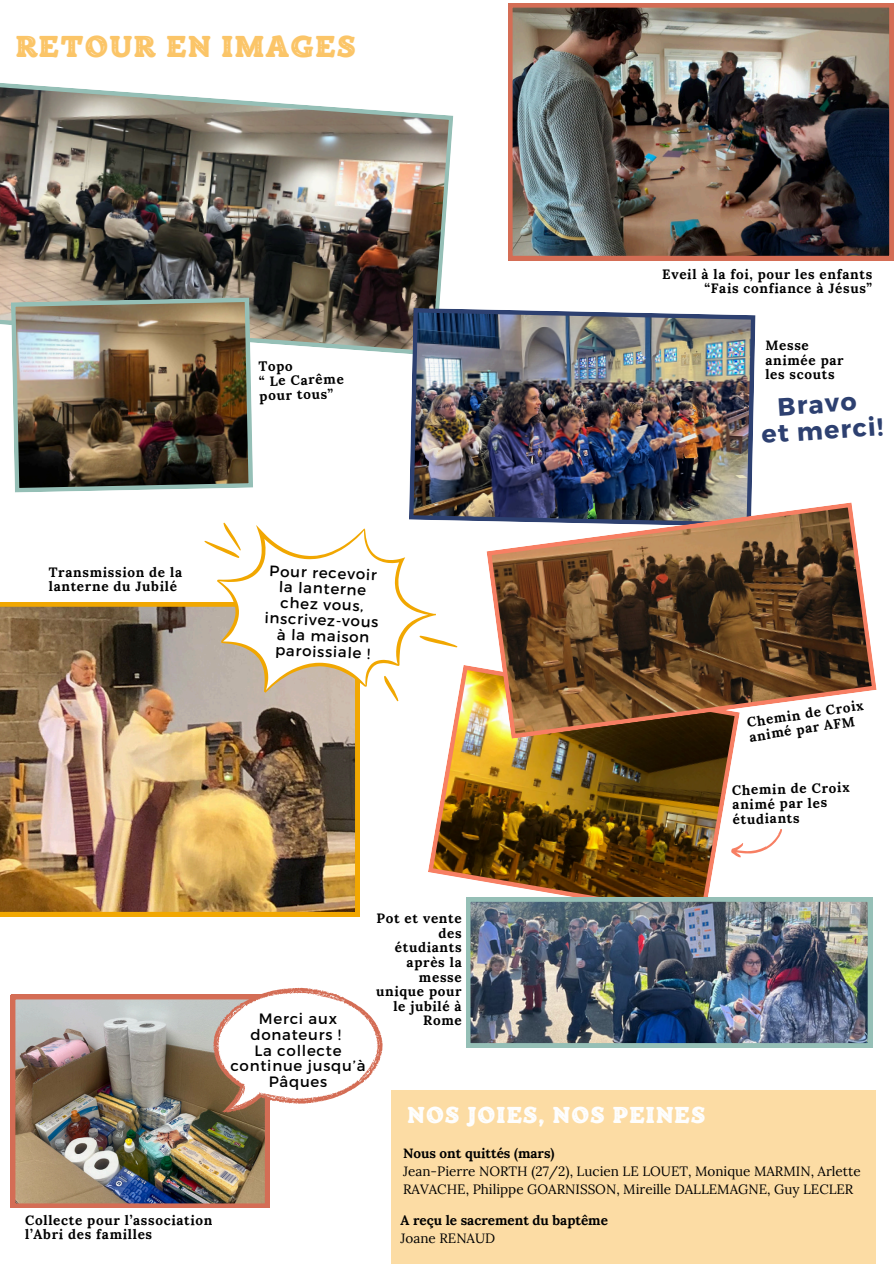
<style>
.page{position:relative;width:894px;height:1264px;background:#fff}
.page>*{position:absolute;margin:0;border:0;box-sizing:border-box;transform-origin:0 0}
.t1{font:30px "TT Phobos Inline";letter-spacing:.05em;color:#fbc568}
.t2{font:700 25.05px/26.7px "Montserrat";color:#2d4070;text-align:center}
.t3{font:22.8px "TT Phobos Inline";letter-spacing:.05em;color:#fefefe}
.t4{font:15px/15.8px "Montserrat";letter-spacing:.05em;color:#000;text-align:center}
.t5{font:700 13.5px/14.7px "Lora";letter-spacing:.05em;color:#000}
.t6{font:13.5px/18px "Lora";color:#000}
.t7{font:700 13.5px "Lora";color:#000}
</style>
<div class="page">
<div style="left:392px;top:1090px;width:483px;height:173px;background:#fcdca4"></div>
<img style="left:508px;top:3px;width:384px;height:257px">
<img style="left:0;top:602px;width:359px;height:314px">
<img style="left:0;top:83px;width:453px;height:271px">
<img style="left:11px;top:297px;width:242px;height:195px">
<img style="left:409px;top:308px;width:346px;height:213px">
<img style="left:11px;top:994px;width:258px;height:213px">
<svg style="left:213px;top:987px;width:169px;height:125px"></svg>
<svg style="left:204px;top:522px;width:253px;height:179px"></svg>
<img style="left:428px;top:665px;width:308px;height:232px">
<img style="left:466px;top:897px;width:405px;height:150px">
<img style="left:486px;top:502px;width:390px;height:236px">
<svg style="left:728px;top:828px;width:54px;height:33px"></svg>
<h5 class="t1" style="left:16px;top:28px;width:341px">RETOUR EN IMAGES</h5>
<h4 class="t5" style="left:49px;top:564px;width:135px">Transmission de la lanterne du Jubilé</h4>
<p class="t5" style="left:258px;top:359px;width:86px;rotate:-2deg">Topo<br>“ Le Carême pour tous”</p>
<p class="t4" style="left:266px;top:562px;width:115px;rotate:2deg">Pour recevoir la lanterne chez vous, inscrivez-vous</p>
<h5 class="t4" style="left:276px;top:625px;width:96px;text-align:left;rotate:2deg">à la maison paroissiale !</h5>
<h5 class="t4" style="left:230px;top:1010px;width:136px">Merci aux donateurs !<br>La collecte continue jusqu’à<br>Pâques</h5>
<h5 class="t5" style="left:376px;top:910px;width:87px;text-align:right">Pot et vente des étudiants après la messe unique pour le jubilé à<br>Rome</h5>
<h3 class="t5" style="left:662px;top:266px;width:211px;text-align:right">Eveil à la foi, pour les enfants “Fais confiance à Jésus”</h3>
<p class="t5" style="left:765px;top:338px;width:80px">Messe animée par les scouts</p>
<p class="t2" style="left:758px;top:393px;width:123px;rotate:-4deg">Bravo<br>et merci!</p>
<p class="t5" style="left:745px;top:715px;width:119px;rotate:-9deg">Chemin de Croix animé par AFM</p>
<p class="t5" style="left:731px;top:782px;width:119px;rotate:-1deg">Chemin de Croix animé par les étudiants</p>
<p class="t3" style="left:407px;top:1101px;width:299px">NOS JOIES, NOS PEINES</p>
<h5 class="t5" style="left:25px;top:1212px;width:189px">Collecte pour l’association l’Abri des familles</h5>
<p class="t7" style="left:403px;top:1144px;width:153px">Nous ont quittés (mars)</p>
<h1 class="t6" style="left:403px;top:1161px;width:459px">Jean-Pierre NORTH (27/2), Lucien LE LOUET, Monique MARMIN, Arlette<br>RAVACHE, Philippe GOARNISSON, Mireille DALLEMAGNE, Guy LECLER</h1>
<h5 class="t7" style="left:400px;top:1211px;width:209px">A reçu le sacrement du baptême</h5>
<p class="t6" style="left:400px;top:1228px;width:96px">Joane RENAUD</p>
</div>
